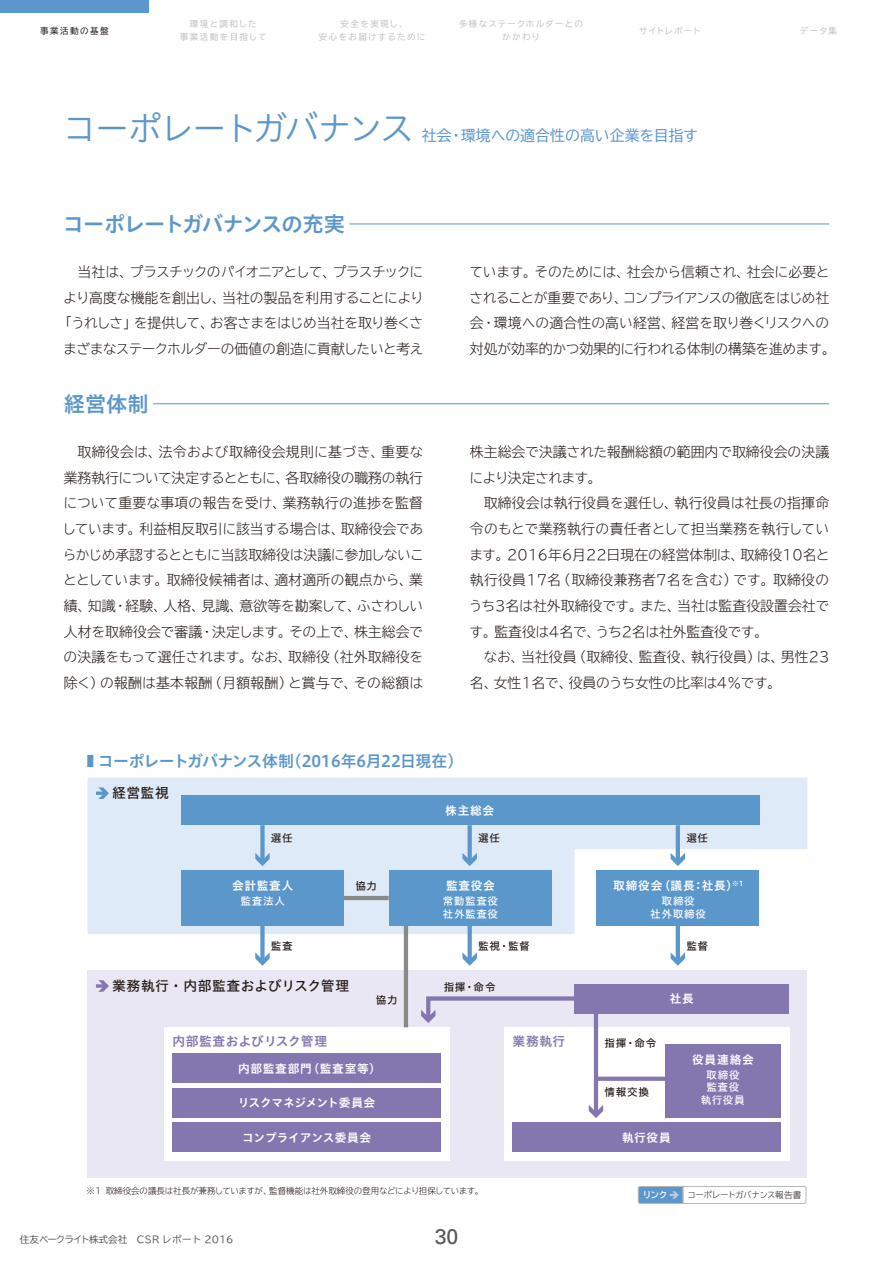
<style>
.page{position:relative;width:893px;height:1263px;background:#fff}
.page>*{position:absolute;margin:0;border:0;box-sizing:border-box;transform-origin:0 0}
.t1{font:34.05px "Hiragino UD Sans Std W3";letter-spacing:-.07em;color:#5c97cb}
.t2{font:21.3px "Hiragino UD Sans Std W6";letter-spacing:-.04em;color:#5c97cb}
.t3{font:21.3px "Univers";color:#595757}
.t4{font:15.9px "Hiragino UD Sans Std W6";letter-spacing:-.035em;color:#5c97cb;scale:.5 1}
.t5{font:14.85px "TBUD Go Std";color:#5c97cb}
.t6{font:300 13.8px/25.7px "TBUD Go Std Super";letter-spacing:-.01em;color:#221815}
.t7{font:300 13.8px/25.7px "TBUD Go Std Super";letter-spacing:-.045em;color:#221815;text-align:right}
.t8{font:13.8px "Hiragino UD Sans Std W5";letter-spacing:.02em;color:#221815}
.t9{font:12.75px "Hiragino UD Sans Std W6";letter-spacing:.005em;color:#8477b0}
.t10{font:12.75px "Hiragino UD Sans Std W6";letter-spacing:.03em;color:#8477b0}
.t11{font:11.7px "Hiragino UD Sans Std W6";letter-spacing:.055em;color:#fff}
.t12{font:11.7px "Hiragino UD Sans Std W6";letter-spacing:-.02em;color:#fff}
.t13{font:11.7px "Hiragino UD Sans Std W6";letter-spacing:-.005em;color:#fff}
.t14{font:10.65px "Hiragino UD Sans Std W5";letter-spacing:.06em;color:#221815}
.t15{font:10.65px/12.8px "Hiragino UD Sans Std W5";letter-spacing:.06em;color:#fff;text-align:center}
.t16{font:9.6px "TBUD Go Std";color:#595757}
.t17{font:300 8.55px "TBUD Go Std Super";letter-spacing:-.025em;color:#221815}
.t18{font:8.55px/12.8px "TBUD Go Std";letter-spacing:.145em;color:#bfc0c0;text-align:center}
.t19{font:8.55px/12.8px "TBUD Go Std";letter-spacing:.165em;color:#bfc0c0;text-align:center}
.t20{font:300 8.55px "TBUD Go Std Super";letter-spacing:-.05em;color:#221815}
.t21{font:8.55px "TBUD Go Std";letter-spacing:.175em;color:#221815}
.t22{font:8.55px "TBUD Go Std";letter-spacing:.045em;color:#bfc0c0}
.t23{font:700 8.55px "TBUD Go Std";color:#fff}
</style>
<div class="page">
<div style="left:87px;top:970px;width:720px;height:208px;background:#e9e7f3"></div>
<div style="left:164px;top:1027px;width:285px;height:134px;background:#fff"></div>
<div style="left:504px;top:1027px;width:285px;height:134px;background:#fff"></div>
<svg style="left:87px;top:778px;width:720px;height:156px;fill:#dfeaf8"></svg>
<div style="left:260px;top:825px;width:5px;height:36px;background:#5c97cb"></div>
<svg style="left:255px;top:853px;width:15px;height:13px"></svg>
<svg style="left:96px;top:787px;width:13px;height:12px"></svg>
<svg style="left:96px;top:980px;width:13px;height:12px"></svg>
<svg style="left:468px;top:825px;width:4px;height:28px"></svg>
<svg style="left:462px;top:853px;width:15px;height:13px"></svg>
<div style="left:181px;top:795px;width:578px;height:30px;background:#5c97cb"></div>
<div style="left:172px;top:1053px;width:269px;height:30px;background:#8477b0"></div>
<div style="left:575px;top:984px;width:214px;height:29px;background:#8477b0"></div>
<div style="left:172px;top:1122px;width:269px;height:30px;background:#8477b0"></div>
<div style="left:172px;top:1088px;width:269px;height:29px;background:#8477b0"></div>
<div style="left:512px;top:1122px;width:269px;height:30px;background:#8477b0"></div>
<div style="left:665px;top:1044px;width:116px;height:74px;background:#8477b0"></div>
<div style="left:181px;top:870px;width:163px;height:56px;background:#5c97cb"></div>
<hr style="left:676px;top:825px;width:4px;height:36px;background:#5c97cb">
<svg style="left:671px;top:853px;width:14px;height:13px"></svg>
<div style="left:260px;top:926px;width:5px;height:35px;background:#5c97cb"></div>
<svg style="left:255px;top:952px;width:15px;height:14px"></svg>
<svg style="left:468px;top:926px;width:4px;height:26px"></svg>
<svg style="left:462px;top:952px;width:15px;height:14px"></svg>
<hr style="left:594px;top:1013px;width:4px;height:100px;background:#8477b0">
<svg style="left:589px;top:1105px;width:14px;height:13px"></svg>
<svg style="left:421px;top:994px;width:158px;height:29px"></svg>
<hr style="left:404px;top:926px;width:4px;height:101px;background:#898989">
<hr style="left:344px;top:896px;width:45px;height:4px;background:#898989">
<div style="left:596px;top:1076px;width:69px;height:5px;background:#8477b0"></div>
<hr style="left:676px;top:922px;width:4px;height:39px;background:#5c97cb">
<svg style="left:671px;top:952px;width:14px;height:14px"></svg>
<div style="left:596px;top:870px;width:163px;height:56px;background:#5c97cb"></div>
<div style="left:389px;top:870px;width:163px;height:56px;background:#5c97cb"></div>
<hr style="left:64px;top:403px;width:765px;height:1px;background:#5c97cb">
<div style="left:64px;top:398px;width:89px;height:12px;background:#fff"></div>
<hr style="left:64px;top:224px;width:765px;height:1px;background:#5c97cb">
<div style="left:64px;top:218px;width:285px;height:13px;background:#fff"></div>
<svg style="left:638px;top:1186px;width:168px;height:18px"></svg>
<div style="left:0;top:0;width:149px;height:13px;background:#5c97cb"></div>
<p class="t19" style="left:180px;top:18px;width:88px">環境と調和した<br>事業活動を目指して</p>
<p class="t18" style="left:459px;top:18px;width:126px">多様なステークホルダーとのかかわり</p>
<p class="t18" style="left:800px;top:24px;width:39px">データ集</p>
<p class="t21" style="left:40px;top:23px;width:70px">事業活動の基盤</p>
<p class="t18" style="left:319px;top:18px;width:108px">安全を実現し、<br>安心をお届けするために</p>
<p class="t22" style="left:639px;top:23px;width:63px">サイトレポート</p>
<h1 class="t1" style="left:62px;top:102px;width:353px">コーポレートガバナンス</h1>
<p class="t5" style="left:422px;top:123px;width:278px">社会・環境への適合性の高い企業を目指す</p>
<h2 class="t2" style="left:63px;top:208px;width:284px">コーポレートガバナンスの充実</h2>
<p class="t7" style="left:58px;top:259px;width:367px">当社は、プラスチックのパイオニアとして、プラスチックに<br>より高度な機能を創出し、当社の製品を利用することにより「うれしさ」を提供して、お客さまをはじめ当社を取り巻くさまざまなステークホルダーの価値の創造に貢献したいと考え</p>
<h2 class="t2" style="left:64px;top:388px;width:87px">経営体制</h2>
<p class="t6" style="left:63px;top:438px;width:363px;text-align:justify;text-indent:15px">取締役会は、法令および取締役会規則に基づき、重要な業務執行について決定するとともに、各取締役の職務の執行について重要な事項の報告を受け、業務執行の進捗を監督しています。利益相反取引に該当する場合は、取締役会であらかじめ承認するとともに当該取締役は決議に参加しないこととしています。取締役候補者は、適材適所の観点から、業績、知識・経験、人格、見識、意欲等を勘案して、ふさわしい人材を取締役会で審議・決定します。その上で、株主総会での決議をもって選任されます。なお、取締役（社外取締役を除く）の報酬は基本報酬（月額報酬）と賞与で、その総額は</p>
<p class="t6" style="left:469px;top:259px;width:368px">ています。そのためには、社会から信頼され、社会に必要とされることが重要であり、コンプライアンスの徹底をはじめ社会・環境への適合性の高い経営、経営を取り巻くリスクへの対処が効率的かつ効果的に行われる体制の構築を進めます。</p>
<p class="t6" style="left:469px;top:438px;width:361px">株主総会で決議された報酬総額の範囲内で取締役会の決議により決定されます。</p>
<p class="t6" style="left:469px;top:490px;width:362px;text-align:justify;text-indent:15px">取締役会は執行役員を選任し、執行役員は社長の指揮命令のもとで業務執行の責任者として担当業務を執行しています。2016年6月22日現在の経営体制は、取締役10名と執行役員17名（取締役兼務者7名を含む）です。取締役のうち3名は社外取締役です。また、当社は監査役設置会社です。監査役は4名で、うち2名は社外監査役です。</p>
<p class="t6" style="left:470px;top:644px;width:361px;text-indent:14px">なお、当社役員（取締役、監査役、執行役員）は、男性23名、女性1名で、役員のうち女性の比率は4％です。</p>
<p class="t4" style="left:86px;top:748px;width:755px">■ コーポレートガバナンス体制（2016年6月22日現在）</p>
<p class="t8" style="left:112px;top:783px;width:58px">経営監視</p>
<p class="t11" style="left:445px;top:802px;width:50px">株主総会</p>
<p class="t14" style="left:271px;top:830px;width:23px">選任</p>
<p class="t14" style="left:478px;top:830px;width:23px">選任</p>
<p class="t14" style="left:686px;top:830px;width:23px">選任</p>
<p class="t11" style="left:232px;top:876px;width:63px">会計監査人</p>
<p class="t15" style="left:241px;top:894px;width:46px">監査法人</p>
<p class="t14" style="left:355px;top:877px;width:23px">協力</p>
<p class="t11" style="left:446px;top:876px;width:50px">監査役会</p>
<p class="t15" style="left:443px;top:894px;width:57px;text-align:left">常勤監査役社外監査役</p>
<p class="t11" style="left:613px;top:876px;width:132px">取締役会（議長：社長）<sup>※1</sup></p>
<p class="t15" style="left:650px;top:894px;width:57px">取締役<br>社外取締役</p>
<p class="t14" style="left:271px;top:938px;width:23px">監査</p>
<p class="t14" style="left:478px;top:938px;width:53px">監視・監督</p>
<p class="t14" style="left:686px;top:938px;width:23px">監督</p>
<p class="t8" style="left:112px;top:975px;width:239px">業務執行・内部監査およびリスク管理</p>
<p class="t14" style="left:376px;top:992px;width:23px">協力</p>
<p class="t14" style="left:444px;top:978px;width:53px">指揮・命令</p>
<p class="t9" style="left:172px;top:1031px;width:156px">内部監査およびリスク管理</p>
<p class="t10" style="left:512px;top:1031px;width:54px">業務執行</p>
<p class="t11" style="left:238px;top:1059px;width:144px">内部監査部門（監査室等）</p>
<p class="t12" style="left:238px;top:1094px;width:139px">リスクマネジメント委員会</p>
<p class="t13" style="left:242px;top:1128px;width:130px">コンプライアンス委員会</p>
<p class="t17" style="left:87px;top:1184px;width:398px">※1 取締役会の議長は社長が兼務していますが、監督機能は社外取締役の登用などにより担保しています。</p>
<p class="t16" style="left:20px;top:1231px;width:215px">住友ベークライト株式会社　CSR レポート 2016</p>
<h2 class="t3" style="left:435px;top:1223px;width:25px">30</h2>
<p class="t14" style="left:604px;top:1034px;width:53px">指揮・命令</p>
<p class="t14" style="left:604px;top:1083px;width:46px">情報交換</p>
<p class="t11" style="left:670px;top:990px;width:26px">社長</p>
<p class="t11" style="left:692px;top:1050px;width:63px">役員連絡会</p>
<p class="t15" style="left:701px;top:1068px;width:45px">取締役監査役執行役員</p>
<p class="t11" style="left:622px;top:1128px;width:50px">執行役員</p>
<p class="t23" style="left:643px;top:1188px;width:26px">リンク</p>
<p class="t20" style="left:687px;top:1188px;width:115px">コーポレートガバナンス報告書</p>
</div>
